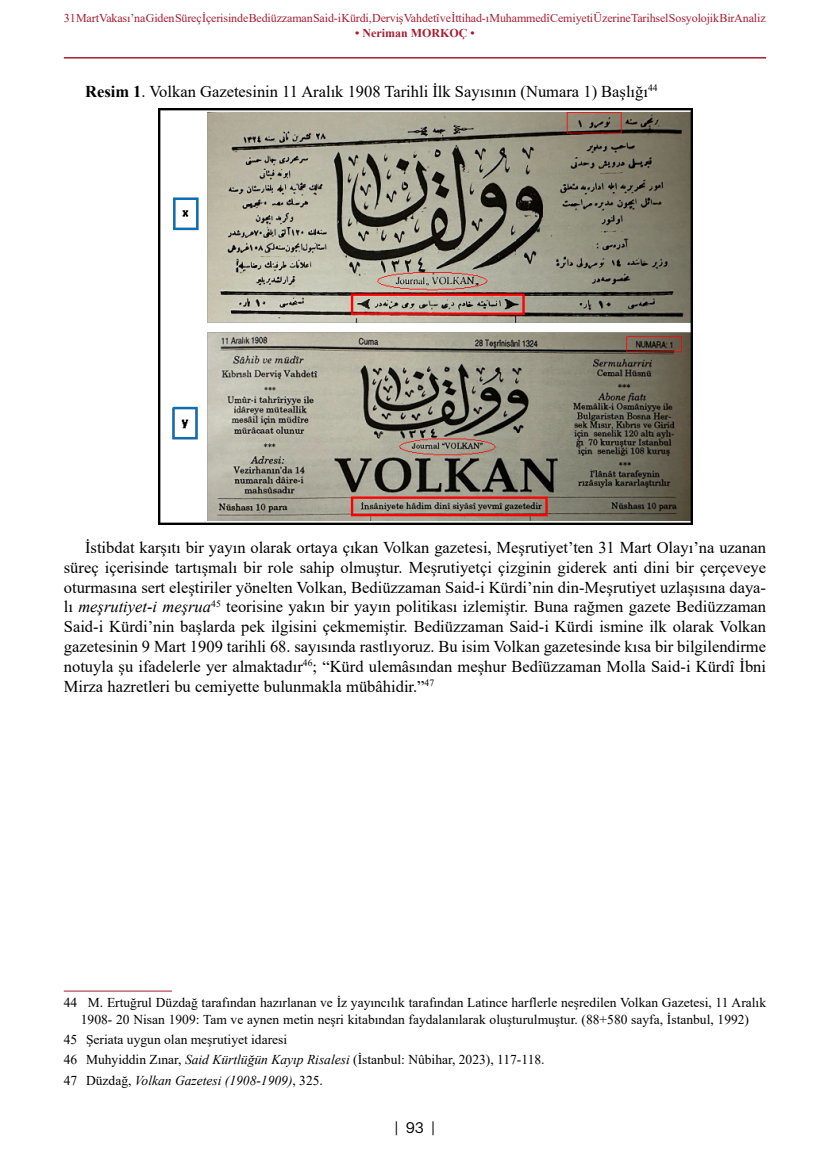
<style>
.page{position:relative;width:830px;height:1170px;background:#fff}
.page>*{position:absolute;margin:0;border:0;box-sizing:border-box;transform-origin:0 0}
.Pragraf{font:16.5px/19.8px "Times New Roman";color:#000;text-align:justify}
.t1{font:15px "Produkt";color:#000}
.Dipnot{font:13.5px/16.2px "Times New Roman";color:#000;text-align:center}
.Dipnot-2{font:italic 13.5px "Times New Roman";color:#000}
.t2{font:12px "Times New Roman";letter-spacing:-.01em;color:#a61d32}
.t3{font:700 12px "Times New Roman";color:#a61d32}
.s1{font-weight:700}
.s2{font-style:italic}
.s3{font-style:normal}
</style>
<div class="page">
<hr style="left:64px;top:57px;width:701px;height:2px;background:#a61d32">
<img style="left:159px;top:108px;width:533px;height:416px">
<hr style="left:64px;top:990px;width:108px;height:1px;background:#a61d32">
<p class="t2" style="left:64px;top:10px;width:703px">31 Mart Vakası’na Giden Süreç İçerisinde Bediüzzaman Said-i Kürdi, Derviş Vahdetî ve İttihad-ı Muhammedî Cemiyeti Üzerine Tarihsel Sosyolojik Bir Analiz</p>
<p class="t3" style="left:355px;top:24px;width:121px">• Neriman MORKOÇ •</p>
<p class="Pragraf" style="left:85px;top:81px;width:573px"><span class="s1">Resim 1</span>. Volkan Gazetesinin 11 Aralık 1908 Tarihli İlk Sayısının (Numara 1) Başlığı<sup>44</sup></p>
<p class="Pragraf" style="left:64px;top:537px;width:703px;text-indent:21px">İstibdat karşıtı bir yayın olarak ortaya çıkan Volkan gazetesi, Meşrutiyet’ten 31 Mart Olayı’na uzanan süreç içerisinde tartışmalı bir role sahip olmuştur. Meşrutiyetçi çizginin giderek anti dini bir çerçeveye oturmasına sert eleştiriler yönelten Volkan, Bediüzzaman Said-i Kürdi’nin din-Meşrutiyet uzlaşısına daya&shy;lı <span class="s2">meşrutiyet-i meşrua</span><sup>45</sup> teorisine yakın bir yayın politikası izlemiştir. Buna rağmen gazete Bediüzzaman Said-i Kürdi’nin başlarda pek ilgisini çekmemiştir. Bediüzzaman Said-i Kürdi ismine ilk olarak Volkan gazetesinin 9 Mart 1909 tarihli 68. sayısında rastlıyoruz. Bu isim Volkan gazetesinde kısa bir bilgilendirme notuyla şu ifadelerle yer almaktadır<sup>46</sup>; “Kürd ulemâsından meşhur Bedîüzzaman Molla Said-i Kürdî İbni Mirza hazretleri bu cemiyette bulunmakla mübâhidir.”<sup>47</sup></p>
<p class="Dipnot" style="left:64px;top:994px;width:703px">44 M. Ertuğrul Düzdağ tarafından hazırlanan ve İz yayıncılık tarafından Latince harflerle neşredilen Volkan Gazetesi, 11 Aralık<br>1908- 20 Nisan 1909: Tam ve aynen metin neşri kitabından faydalanılarak oluşturulmuştur. (88+580 sayfa, İstanbul, 1992)</p>
<p class="Dipnot" style="left:64px;top:1030px;width:225px">45 Şeriata uygun olan meşrutiyet idaresi</p>
<p class="Dipnot" style="left:64px;top:1051px;width:482px">46 Muhyiddin Zınar, <span class="s2">Said Kürtlüğün Kayıp Risalesi</span> (İstanbul: Nûbihar, 2023), 117-118.</p>
<p class="Dipnot-2" style="left:64px;top:1070px;width:260px"><span class="s3">47 Düzdağ,</span> Volkan Gazetesi (1908-1909)<span class="s3">, 325.</span></p>
<p class="t1" style="left:394px;top:1117px;width:42px">| 93 |</p>
</div>
